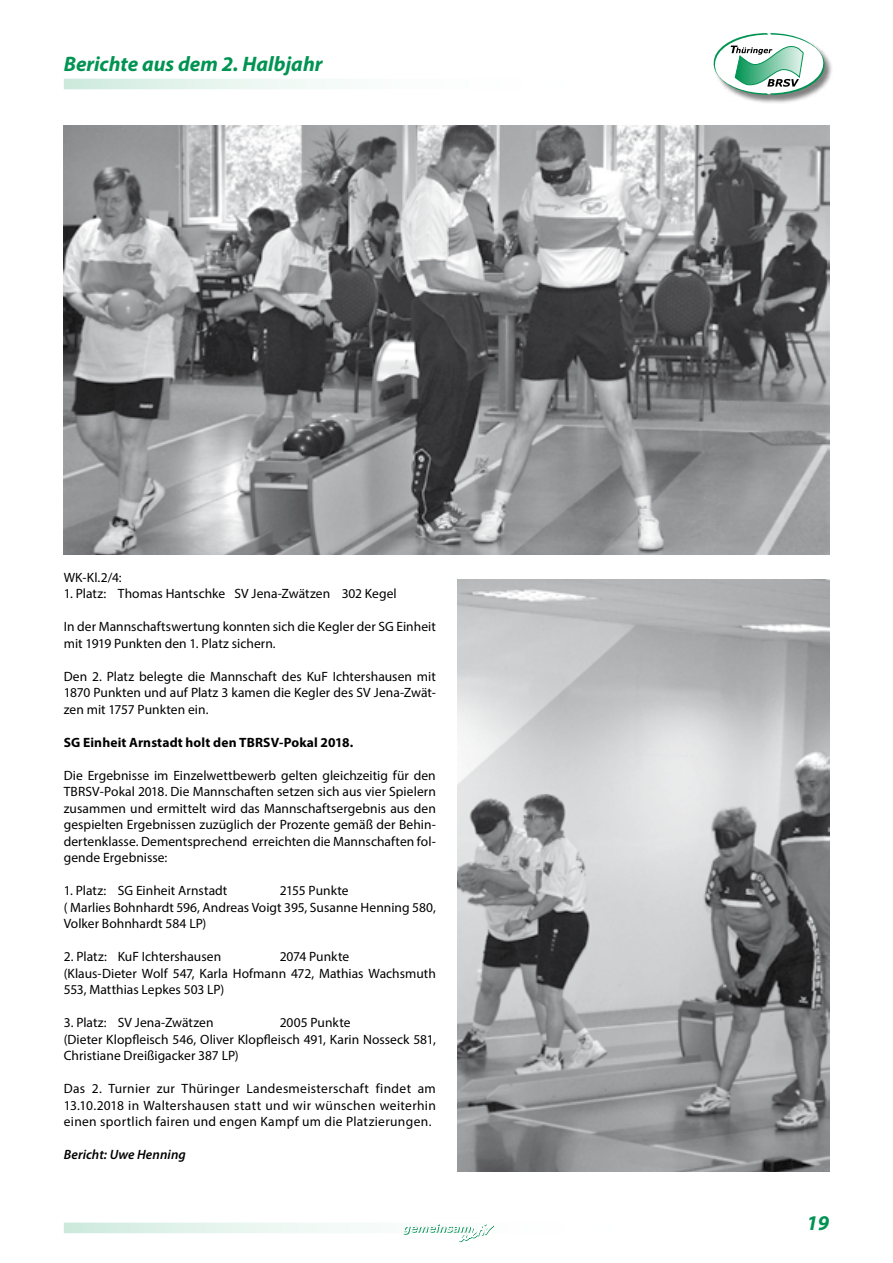
<style>
.page{position:relative;width:893px;height:1263px;background:#fff}
.page>*{position:absolute;margin:0;border:0;box-sizing:border-box;transform-origin:0 0}
.t1{font:italic 700 21px "Myriad Pro";color:#009352}
.t2{font:13.5px/16.5px "Myriad Pro";letter-spacing:.005em;color:#000}
.t3{font:700 13.5px "Myriad Pro";letter-spacing:.01em;color:#000}
.t4{font:italic 600 13.5px "Myriad Pro";letter-spacing:.005em;color:#000}
</style>
<div class="page">
<svg style="left:67px;top:82px;width:261px;height:4px"></svg>
<div style="left:64px;top:79px;width:634px;height:10px;border:2px solid #fff"></div>
<svg style="left:67px;top:1225px;width:285px;height:5px"></svg>
<div style="left:64px;top:1222px;width:693px;height:11px;border:2px solid #fff"></div>
<svg style="left:403px;top:1223px;width:91px;height:20px"></svg>
<div style="left:713px;top:33px;width:120px;height:70px;background:#000;opacity:.5"></div>
<svg style="left:713px;top:33px;width:112px;height:62px"></svg>
<img style="left:457px;top:580px;width:372px;height:592px">
<img style="left:64px;top:126px;width:765px;height:428px">
<h1 class="t1" style="left:64px;top:50px;width:260px">Berichte aus dem 2. Halbjahr</h1>
<p class="t2" style="left:64px;top:569px;width:59px">WK-Kl.2/4:</p>
<p class="t2" style="left:64px;top:585px;width:335px">1. Platz: Thomas Hantschke SV Jena-Zwätzen 302 Kegel</p>
<p class="t2" style="left:64px;top:618px;width:374px">In der Mannschaftswertung konnten sich die Kegler der SG Einheit mit 1919 Punkten den 1. Platz sichern.</p>
<p class="t2" style="left:64px;top:668px;width:374px;text-align:justify">Den 2. Platz belegte die Mannschaft des KuF Ichtershausen mit 1870 Punkten und auf Platz 3 kamen die Kegler des SV Jena-Zwät&shy;zen mit 1757 Punkten ein.</p>
<p class="t3" style="left:64px;top:733px;width:291px">SG Einheit Arnstadt holt den TBRSV-Pokal 2018.</p>
<p class="t2" style="left:64px;top:767px;width:374px;text-align:justify">Die Ergebnisse im Einzelwettbewerb gelten gleichzeitig für den TBRSV-Pokal 2018. Die Mannschaften setzen sich aus vier Spielern zusammen und ermittelt wird das Mannschaftsergebnis aus den gespielten Ergebnissen zuzüglich der Prozente gemäß der Behin&shy;dertenklasse. Dementsprechend erreichten die Mannschaften fol&shy;gende Ergebnisse:</p>
<p class="t2" style="left:64px;top:882px;width:165px">1. Platz: SG Einheit Arnstadt</p>
<p class="t2" style="left:64px;top:882px;width:374px;text-indent:216px">2155 Punkte<br>( Marlies Bohnhardt 596, Andreas Voigt 395, Susanne Henning 580,<br>Volker Bohnhardt 584 LP)</p>
<p class="t2" style="left:64px;top:948px;width:159px">2. Platz: KuF Ichtershausen</p>
<p class="t2" style="left:64px;top:948px;width:374px;text-indent:216px">2074 Punkte<br>(Klaus-Dieter Wolf 547, Karla Hofmann 472, Mathias Wachsmuth<br>553, Matthias Lepkes 503 LP)</p>
<p class="t2" style="left:64px;top:1014px;width:151px">3. Platz: SV Jena-Zwätzen</p>
<p class="t2" style="left:64px;top:1014px;width:374px;text-indent:216px">2005 Punkte<br>(Dieter Klopfleisch 546, Oliver Klopfleisch 491, Karin Nosseck 581,<br>Christiane Dreißigacker 387 LP)</p>
<p class="t2" style="left:64px;top:1080px;width:374px;text-align:justify">Das 2. Turnier zur Thüringer Landesmeisterschaft findet am 13.10.2018 in Waltershausen statt und wir wünschen weiterhin einen sportlich fairen und engen Kampf um die Platzierungen.</p>
<p class="t4" style="left:64px;top:1146px;width:124px">Bericht: Uwe Henning</p>
<h1 class="t1" style="left:806px;top:1209px;width:24px">19</h1>
</div>
